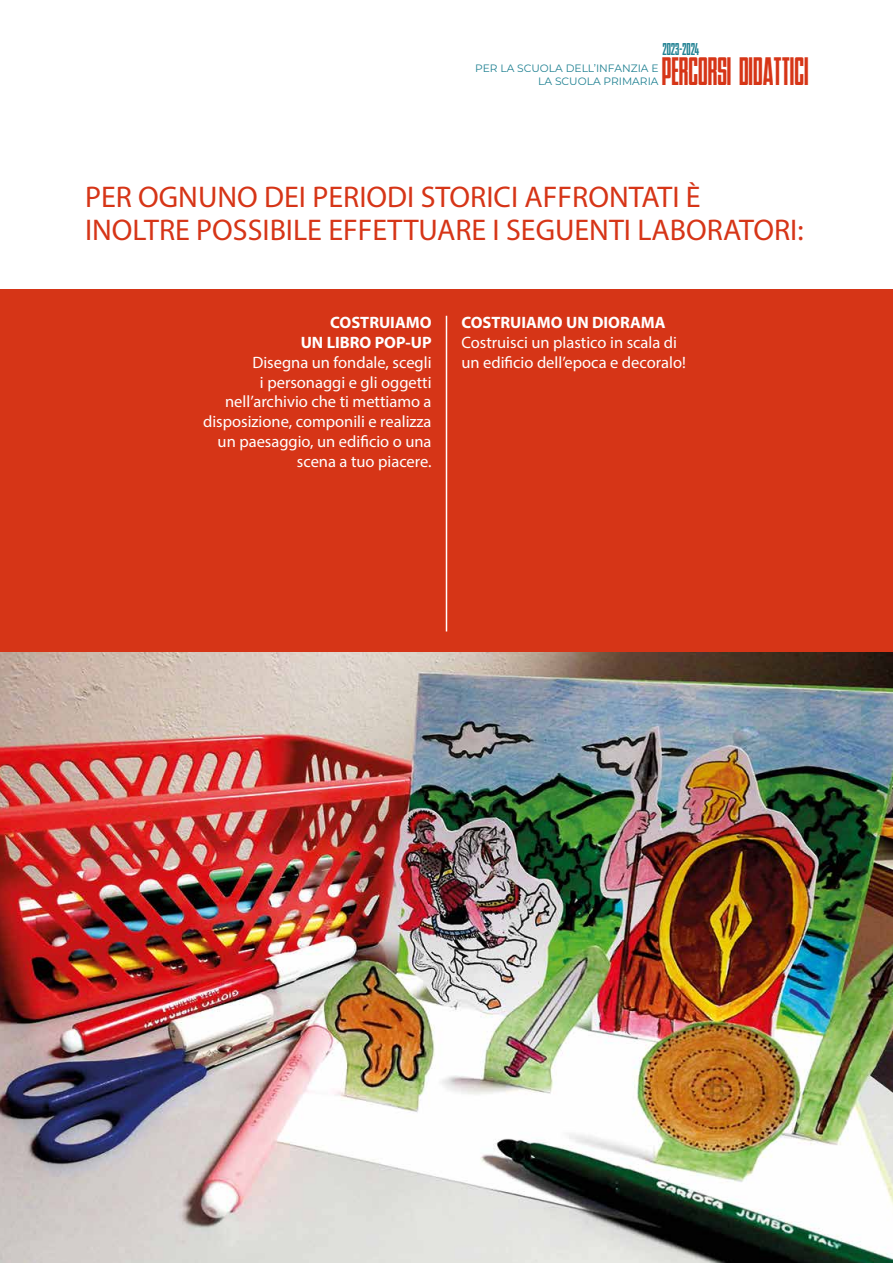
<style>
.page{position:relative;width:893px;height:1263px;background:#fff}
.page>*{position:absolute;margin:0;border:0;box-sizing:border-box;transform-origin:0 0}
.t1{font:34.8px "Bindlestiff NFW01";color:#d63517}
.t2{font:30px/33px "Myriad Pro";color:#d63517}
.t3{font:16.5px/19.8px "Myriad Pro";color:#fff;text-align:right}
.t4{font:700 16.5px/19.8px "Myriad Pro";color:#fff;text-align:right}
.t5{font:15px "Bindlestiff NFW01";color:#228293}
.t6{font:10.65px/12.9px "Montserrat";color:#228293;text-align:right}
</style>
<div class="page">
<div style="left:0;top:289px;width:893px;height:364px;background:#d63517"></div>
<img style="left:0;top:653px;width:893px;height:610px">
<hr style="left:446px;top:316px;width:1px;height:315px;background:#fff">
<p class="t5" style="left:662px;top:40px;width:38px">2023-2024</p>
<h1 class="t1" style="left:662px;top:52px;width:148px">PERCORSI DIDATTICI</h1>
<p class="t6" style="left:475px;top:61px;width:185px">PER LA SCUOLA DELL’INFANZIA E<br>LA SCUOLA PRIMARIA</p>
<h2 class="t2" style="left:85px;top:180px;width:720px">PER OGNUNO DEI PERIODI STORICI AFFRONTATI È<br>INOLTRE POSSIBILE EFFETTUARE I SEGUENTI LABORATORI:</h2>
<p class="t4" style="left:301px;top:312px;width:132px">COSTRUIAMO<br>UN LIBRO POP-UP</p>
<p class="t3" style="left:203px;top:352px;width:230px">Disegna un fondale, scegli<br>i personaggi e gli oggetti nell’archivio che ti mettiamo a disposizione, componili e realizza un paesaggio, un edificio o una scena a tuo piacere.</p>
<p class="t4" style="left:461px;top:312px;width:206px">COSTRUIAMO UN DIORAMA</p>
<p class="t3" style="left:461px;top:332px;width:226px;text-align:left">Costruisci un plastico in scala di un edificio dell’epoca e decoralo!</p>
</div>
